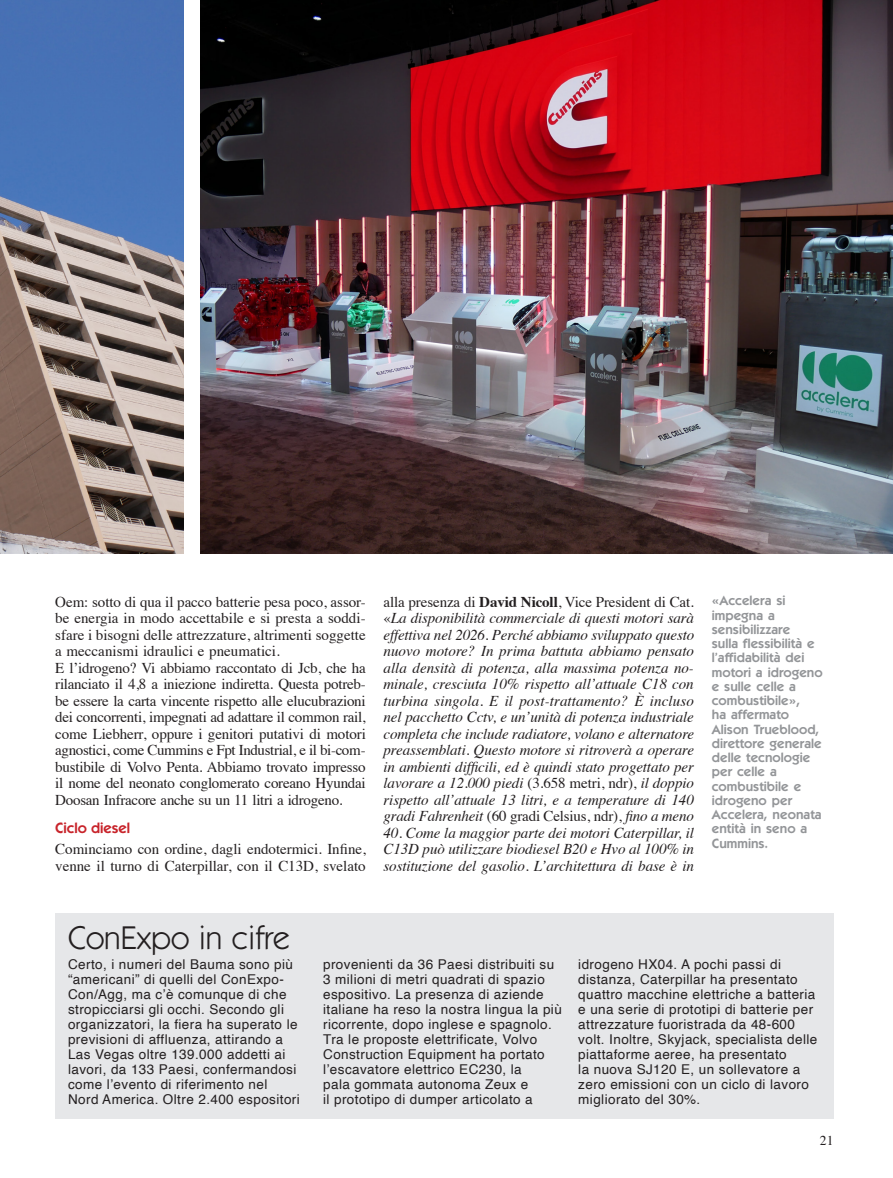
<style>
.page{position:relative;width:893px;height:1178px;background:#fff}
.page>*{position:absolute;margin:0;border:0;box-sizing:border-box;transform-origin:0 0}
.titolo_box{font:33px "ITC Kabel Std";letter-spacing:-.01em;color:#231f20}
.corpo_testo{font:italic 15px/16.5px "Times";letter-spacing:-.01em;color:#231f20;text-align:justify}
.corpo_testo-2{font:15px/16.5px "Times";letter-spacing:-.005em;color:#231f20;text-align:justify}
.titolino{font:600 15px "ITC Kabel Std";color:#c8242b}
.box_testo{font:13.5px/15px "Helvetica";letter-spacing:.03em;color:#231f20}
.dida_sinistra{font:600 13.5px/14.2px "ITC Kabel Std";letter-spacing:.005em;color:#939598}
.t1{font:13.5px "Times";color:#231f20}
.s1{font-style:normal}
.s2{font-weight:700;font-style:normal}
</style>
<div class="page">
<div style="left:55px;top:912px;width:778px;height:206px;background:#e6e7e9"></div>
<img style="left:201px;top:0;width:692px;height:553px">
<img style="left:0;top:0;width:184px;height:553px">
<p class="corpo_testo-2" style="left:55px;top:592px;width:312px">Oem: sotto di qua il pacco batterie pesa poco, assor&shy;be energia in modo accettabile e si presta a soddi&shy;sfare i bisogni delle attrezzature, altrimenti soggette a meccanismi idraulici e pneumatici.</p>
<p class="corpo_testo-2" style="left:55px;top:658px;width:312px">E l’idrogeno? Vi abbiamo raccontato di Jcb, che ha rilanciato il 4,8 a iniezione indiretta. Questa potreb&shy;be essere la carta vincente rispetto alle elucubrazioni dei concorrenti, impegnati ad adattare il common rail, come Liebherr, oppure i genitori putativi di motori agnostici, come Cummins e Fpt Industrial, e il bi-com&shy;bustibile di Volvo Penta. Abbiamo trovato impresso il nome del neonato conglomerato coreano Hyundai Doosan Infracore anche su un 11 litri a idrogeno.</p>
<p class="titolino" style="left:55px;top:819px;width:77px">Ciclo diesel</p>
<p class="corpo_testo-2" style="left:55px;top:840px;width:312px">Cominciamo con ordine, dagli endotermici. Infine, venne il turno di Caterpillar, con il C13D, svelato</p>
<p class="corpo_testo" style="left:384px;top:593px;width:312px"><span class="s1">alla presenza di</span> <span class="s2">David Nicoll</span><span class="s1">, Vice President di Cat. «</span>La disponibilità commerciale di questi motori sarà effettiva nel 2026. Perché abbiamo sviluppato questo nuovo motore? In prima battuta abbiamo pensato alla densità di potenza, alla massima potenza no&shy;minale, cresciuta 10% rispetto all’attuale C18 con turbina singola. E il post-trattamento? È incluso nel pacchetto Cctv, e un’unità di potenza industriale completa che include radiatore, volano e alternatore preassemblati. Questo motore si ritroverà a operare in ambienti difficili, ed è quindi stato progettato per lavorare a 12.000 piedi <span class="s1">(3.658 metri, ndr),</span> il doppio rispetto all’attuale 13 litri, e a temperature di 140 gradi Fahrenheit <span class="s1">(60 gradi Celsius, ndr),</span> fino a meno</p>
<p class="corpo_testo" style="left:384px;top:824px;width:312px">40. Come la maggior parte dei motori Caterpillar, il C13D può utilizzare biodiesel B20 e Hvo al 100% in sostituzione del gasolio. L’architettura di base è in</p>
<p class="dida_sinistra" style="left:712px;top:594px;width:112px">«Accelera si impegna a sensibilizzare<br>sulla flessibilità e l’affidabilità dei motori a idrogeno e sulle celle a combustibile»,<br>ha affermato<br>Alison Trueblood, direttore generale delle tecnologie per celle a combustibile e idrogeno per<br>Accelera, neonata entità in seno a<br>Cummins.</p>
<p class="titolo_box" style="left:68px;top:918px;width:223px">ConExpo in cifre</p>
<p class="box_testo" style="left:68px;top:957px;width:233px">Certo, i numeri del Bauma sono più “americani” di quelli del ConExpo-Con/Agg, ma c’è comunque di che stropicciarsi gli occhi. Secondo gli organizzatori, la fiera ha superato le previsioni di affluenza, attirando a Las Vegas oltre 139.000 addetti ai lavori, da 133 Paesi, confermandosi come l’evento di riferimento nel Nord America. Oltre 2.400 espositori</p>
<p class="box_testo" style="left:323px;top:957px;width:240px">provenienti da 36 Paesi distribuiti su 3 milioni di metri quadrati di spazio espositivo. La presenza di aziende italiane ha reso la nostra lingua la più ricorrente, dopo inglese e spagnolo.</p>
<p class="box_testo" style="left:323px;top:1032px;width:223px">Tra le proposte elettrificate, Volvo Construction Equipment ha portato l’escavatore elettrico EC230, la pala gommata autonoma Zeux e<br>il prototipo di dumper articolato a</p>
<p class="box_testo" style="left:578px;top:957px;width:241px">idrogeno HX04. A pochi passi di distanza, Caterpillar ha presentato quattro macchine elettriche a batteria e una serie di prototipi di batterie per attrezzature fuoristrada da 48-600 volt. Inoltre, Skyjack, specialista delle piattaforme aeree, ha presentato<br>la nuova SJ120 E, un sollevatore a zero emissioni con un ciclo di lavoro migliorato del 30%.</p>
<p class="t1" style="left:820px;top:1127px;width:15px">21</p>
</div>
